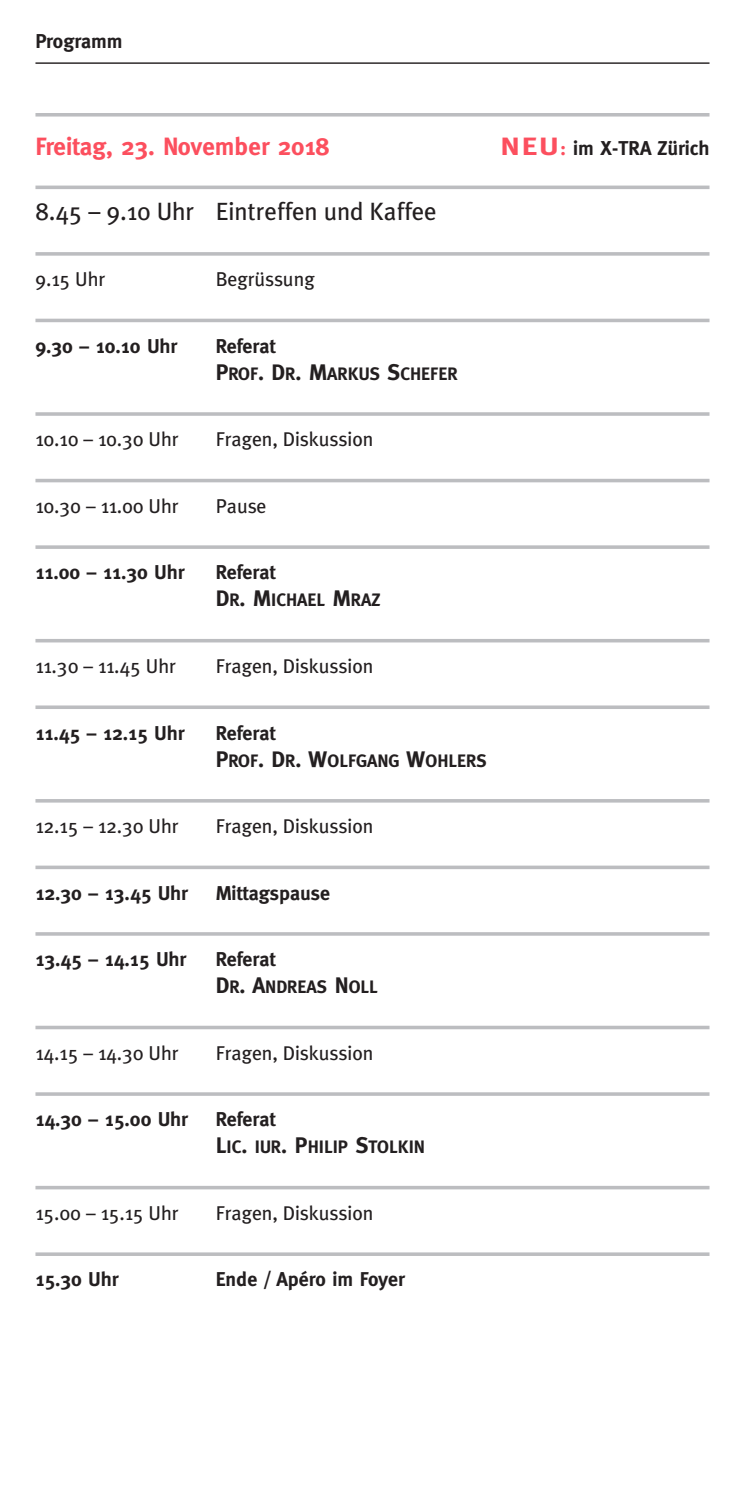
<style>
.page{position:relative;width:745px;height:1489px;background:#fff}
.page>*{position:absolute;margin:0;border:0;box-sizing:border-box;transform-origin:0 0}
.t1{font:25px "Meta";color:#231f20}
.t2{font:700 25px "Meta";color:#fc4f5e}
.t3{font:20px "Meta";color:#231f20}
.t4{font:700 20px "Meta";color:#231f20}
.t5{font:18px "Meta Bold SC800";color:#231f20}
.s1{font-size:25px;color:#fc4f5e}
.s2{color:#fc4f5e}
.s3{font-size:22.5px}
</style>
<div class="page">
<hr style="left:35px;top:62px;width:674px;height:2px;background:#231f20">
<hr style="left:35px;top:113px;width:674px;height:3px;background:#bcbdc0">
<svg style="left:35px;top:185px;width:674px;height:4px;background:#c5c6c8"></svg>
<svg style="left:35px;top:252px;width:674px;height:4px;background:#c3c4c7"></svg>
<hr style="left:35px;top:319px;width:674px;height:3px;background:#bcbdc0">
<svg style="left:35px;top:412px;width:674px;height:4px;background:#c3c4c7"></svg>
<hr style="left:35px;top:479px;width:674px;height:3px;background:#bcbdc0">
<svg style="left:35px;top:545px;width:674px;height:4px;background:#c3c4c6"></svg>
<hr style="left:35px;top:639px;width:674px;height:3px;background:#bcbdc0">
<svg style="left:35px;top:705px;width:674px;height:4px;background:#c4c4c7"></svg>
<hr style="left:35px;top:799px;width:674px;height:3px;background:#bcbdc0">
<svg style="left:35px;top:865px;width:674px;height:4px;background:#c6c7c9"></svg>
<hr style="left:35px;top:932px;width:674px;height:3px;background:#bcbdc0">
<svg style="left:35px;top:1025px;width:674px;height:4px;background:#c8c9cb"></svg>
<hr style="left:35px;top:1092px;width:674px;height:3px;background:#bcbdc0">
<hr style="left:35px;top:1186px;width:674px;height:3px;background:#bcbdc0">
<hr style="left:35px;top:1252px;width:674px;height:3px;background:#bcbdc0">
<p class="t4" style="left:35px;top:30px;width:89px">Programm</p>
<p class="t2" style="left:35px;top:131px;width:295px">Freitag, 23. November 2018</p>
<p class="t4" style="left:500px;top:136px;width:210px"><span class="s1">NEU</span><span class="s2">:</span> im X-TRA Zürich</p>
<p class="t1" style="left:35px;top:196px;width:402px">8.45 – 9.10 Uhr Eintreffen und Kaffee</p>
<p class="t3" style="left:35px;top:267px;width:71px">9.15 Uhr</p>
<p class="t3" style="left:215px;top:267px;width:100px">Begrüssung</p>
<p class="t4" style="left:35px;top:334px;width:143px">9.30 – 10.10 Uhr</p>
<p class="t4" style="left:215px;top:334px;width:61px">Referat</p>
<p class="t5" style="left:215px;top:363px;width:243px"><span class="s3">P</span>ROF<span class="s3">. D</span>R<span class="s3">. M</span>ARKUS <span class="s3">S</span>CHEFER</p>
<p class="t3" style="left:35px;top:428px;width:144px">10.10 – 10.30 Uhr</p>
<p class="t3" style="left:215px;top:428px;width:159px">Fragen, Diskussion</p>
<p class="t3" style="left:35px;top:494px;width:144px">10.30 – 11.00 Uhr</p>
<p class="t3" style="left:215px;top:494px;width:52px">Pause</p>
<p class="t4" style="left:35px;top:561px;width:150px">11.00 – 11.30 Uhr</p>
<p class="t4" style="left:215px;top:561px;width:61px">Referat</p>
<p class="t5" style="left:215px;top:589px;width:166px"><span class="s3">D</span>R<span class="s3">. M</span>ICHAEL <span class="s3">M</span>RAZ</p>
<p class="t3" style="left:35px;top:654px;width:142px">11.30 – 11.45 Uhr</p>
<p class="t3" style="left:215px;top:654px;width:159px">Fragen, Diskussion</p>
<p class="t4" style="left:35px;top:721px;width:150px">11.45 – 12.15 Uhr</p>
<p class="t4" style="left:215px;top:721px;width:61px">Referat</p>
<p class="t5" style="left:215px;top:749px;width:272px"><span class="s3">P</span>ROF<span class="s3">. D</span>R<span class="s3">. W</span>OLFGANG <span class="s3">W</span>OHLERS</p>
<p class="t3" style="left:35px;top:814px;width:144px">12.15 – 12.30 Uhr</p>
<p class="t3" style="left:215px;top:814px;width:159px">Fragen, Diskussion</p>
<p class="t4" style="left:35px;top:881px;width:154px">12.30 – 13.45 Uhr</p>
<p class="t4" style="left:215px;top:881px;width:116px">Mittagspause</p>
<p class="t4" style="left:35px;top:947px;width:152px">13.45 – 14.15 Uhr</p>
<p class="t4" style="left:215px;top:947px;width:61px">Referat</p>
<p class="t5" style="left:215px;top:976px;width:164px"><span class="s3">D</span>R<span class="s3">. A</span>NDREAS <span class="s3">N</span>OLL</p>
<p class="t3" style="left:35px;top:1041px;width:144px">14.15 – 14.30 Uhr</p>
<p class="t3" style="left:215px;top:1041px;width:159px">Fragen, Diskussion</p>
<p class="t4" style="left:35px;top:1107px;width:154px">14.30 – 15.00 Uhr</p>
<p class="t4" style="left:215px;top:1107px;width:61px">Referat</p>
<p class="t5" style="left:215px;top:1136px;width:211px"><span class="s3">L</span>IC<span class="s3">.</span> IUR<span class="s3">. P</span>HILIP <span class="s3">S</span>TOLKIN</p>
<p class="t3" style="left:35px;top:1201px;width:144px">15.00 – 15.15 Uhr</p>
<p class="t3" style="left:215px;top:1201px;width:159px">Fragen, Diskussion</p>
<p class="t4" style="left:35px;top:1267px;width:84px">15.30 Uhr</p>
<p class="t4" style="left:215px;top:1267px;width:190px">Ende / Apéro im Foyer</p>
</div>
